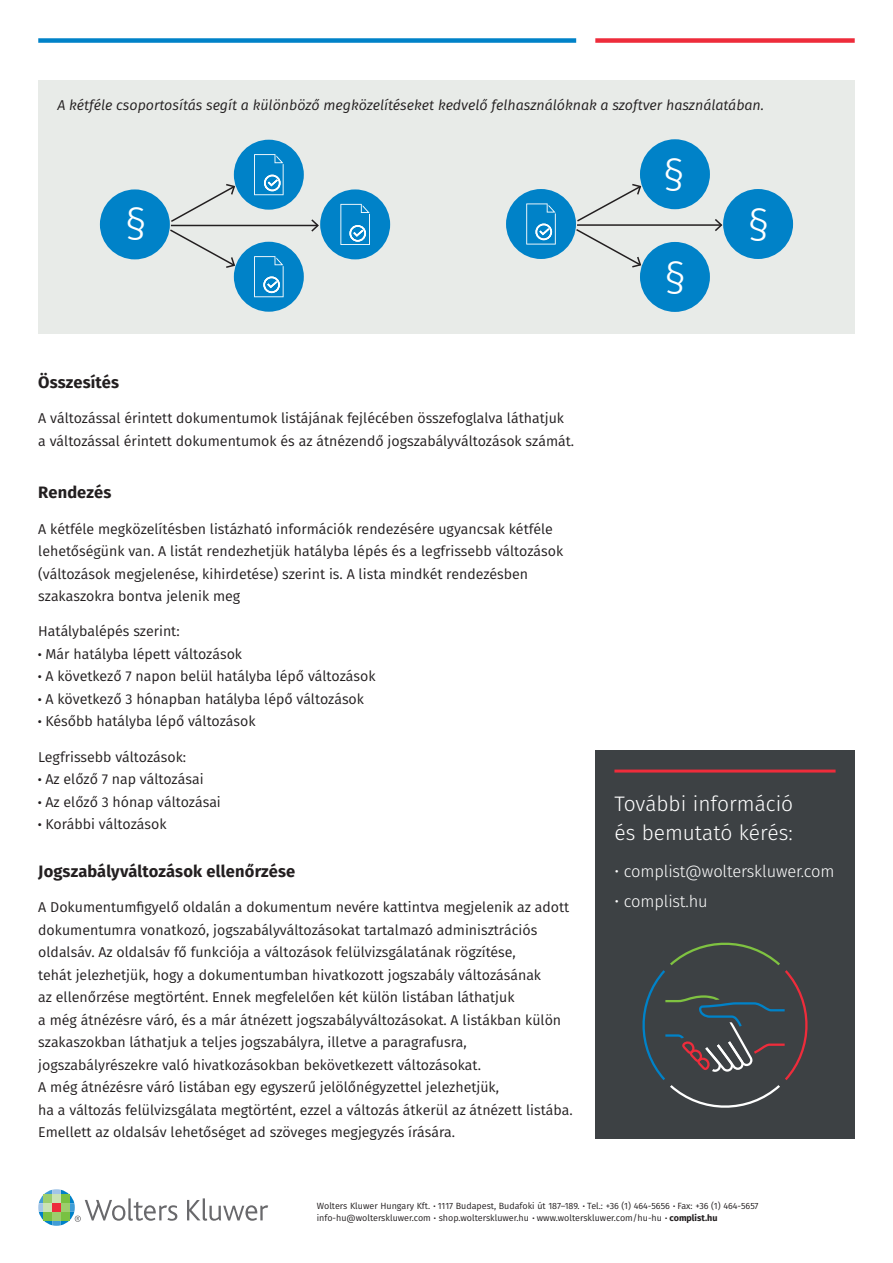
<style>
.page{position:relative;width:893px;height:1263px;background:#fff}
.page>*{position:absolute;margin:0;border:0;box-sizing:border-box;transform-origin:0 0}
.t1{font:300 44.25px "Fira Sans";color:#fff}
.t2{font:300 21px/28.5px "Fira Sans";color:#fff}
.t3{font:700 16.5px "Fira Sans";letter-spacing:.01em;color:#231f20}
.t4{font:300 16.5px "Fira Sans";letter-spacing:-.01em;color:#fff}
.t5{font:14.25px/22.5px "Fira Sans";color:#231f20}
.t6{font:italic 14.25px "Fira Sans";color:#231f20}
.t7{font:9px/12px "Fira Sans";color:#231f20}
.s1{font-weight:800}
.s2{font-weight:700}
</style>
<div class="page">
<div style="left:38px;top:38px;width:538px;height:5px;background:#0082c8"></div>
<div style="left:595px;top:38px;width:260px;height:5px;background:#ee2c3b"></div>
<svg style="left:187px;top:1198px;width:81px;height:23px"></svg>
<svg style="left:38px;top:1189px;width:139px;height:37px"></svg>
<div style="left:38px;top:81px;width:817px;height:253px;background:#e8ebe8"></div>
<div style="left:100px;top:189px;width:70px;height:70px;background:#0082c8;border-radius:50%"></div>
<hr style="left:171px;top:225px;width:147px;height:1px;background:#231f20">
<svg style="left:310px;top:219px;width:9px;height:13px"></svg>
<svg style="left:168px;top:184px;width:68px;height:85px"></svg>
<div style="left:320px;top:189px;width:70px;height:70px;background:#0082c8;border-radius:50%"></div>
<div style="left:506px;top:189px;width:70px;height:70px;background:#0082c8;border-radius:50%"></div>
<hr style="left:577px;top:224px;width:144px;height:2px;background:#231f20">
<svg style="left:713px;top:217px;width:11px;height:14px"></svg>
<svg style="left:574px;top:183px;width:68px;height:85px"></svg>
<div style="left:640px;top:242px;width:70px;height:70px;background:#0082c8;border-radius:50%"></div>
<div style="left:723px;top:189px;width:70px;height:70px;background:#0082c8;border-radius:50%"></div>
<div style="left:640px;top:139px;width:70px;height:70px;background:#0082c8;border-radius:50%"></div>
<div style="left:234px;top:140px;width:70px;height:70px;background:#0082c8;border-radius:50%"></div>
<svg style="left:254px;top:154px;width:30px;height:41px"></svg>
<svg style="left:340px;top:204px;width:30px;height:41px"></svg>
<div style="left:234px;top:242px;width:70px;height:70px;background:#0082c8;border-radius:50%"></div>
<svg style="left:254px;top:256px;width:30px;height:41px"></svg>
<svg style="left:526px;top:203px;width:30px;height:42px"></svg>
<div style="left:595px;top:750px;width:260px;height:388px;background:#3d4144"></div>
<hr style="left:614px;top:769px;width:222px;height:3px;background:#ee2c3b">
<svg style="left:642px;top:942px;width:166px;height:166px"></svg>
<p class="t6" style="left:57px;top:95px;width:708px">A kétféle csoportosítás segít a különböző megközelítéseket kedvelő felhasználóknak a szoftver használatában.</p>
<h1 class="t1" style="left:662px;top:141px;width:25px">§</h1>
<h1 class="t1" style="left:124px;top:190px;width:25px">§</h1>
<h1 class="t1" style="left:747px;top:191px;width:25px">§</h1>
<p class="t3" style="left:38px;top:369px;width:82px">Összesítés</p>
<p class="t5" style="left:38px;top:407px;width:537px">A változással érintett dokumentumok listájának fejlécében összefoglalva láthatjuk a változással érintett dokumentumok és az átnézendő jogszabályváltozások számát.</p>
<p class="t3" style="left:38px;top:479px;width:74px">Rendezés</p>
<p class="t5" style="left:38px;top:517px;width:526px">A kétféle megközelítésben listázható információk rendezésére ugyancsak kétféle lehetőségünk van. A listát rendezhetjük hatályba lépés és a legfrissebb változások (változások megjelenése, kihirdetése) szerint is. A lista mindkét rendezésben szakaszokra bontva jelenik meg</p>
<p class="t5" style="left:38px;top:620px;width:339px">Hatálybalépés szerint:<br><span class="s1">∙</span> Már hatályba lépett változások<br><span class="s1">∙</span> A következő 7 napon belül hatályba lépő változások <span class="s1">∙</span> A következő 3 hónapban hatályba lépő változások<br><span class="s1">∙</span> Később hatályba lépő változások</p>
<p class="t5" style="left:38px;top:745px;width:184px">Legfrissebb változások:<br><span class="s1">∙</span> Az előző 7 nap változásai<br><span class="s1">∙</span> Az előző 3 hónap változásai <span class="s1">∙</span> Korábbi változások</p>
<p class="t3" style="left:38px;top:857px;width:259px">Jogszabályváltozások ellenőrzése</p>
<p class="t5" style="left:38px;top:896px;width:536px">A Dokumentumfigyelő oldalán a dokumentum nevére kattintva megjelenik az adott dokumentumra vonatkozó, jogszabályváltozásokat tartalmazó adminisztrációs oldalsáv. Az oldalsáv fő funkciója a változások felülvizsgálatának rögzítése,<br>tehát jelezhetjük, hogy a dokumentumban hivatkozott jogszabály változásának<br>az ellenőrzése megtörtént. Ennek megfelelően két külön listában láthatjuk<br>a még átnézésre váró, és a már átnézett jogszabályváltozásokat. A listákban külön szakaszokban láthatjuk a teljes jogszabályra, illetve a paragrafusra, jogszabályrészekre való hivatkozásokban bekövetkezett változásokat.<br>A még átnézésre váró listában egy egyszerű jelölőnégyzettel jelezhetjük,<br>ha a változás felülvizsgálata megtörtént, ezzel a változás átkerül az átnézett listába.<br>Emellett az oldalsáv lehetőséget ad szöveges megjegyzés írására.</p>
<h1 class="t1" style="left:663px;top:244px;width:25px">§</h1>
<h2 class="t2" style="left:614px;top:789px;width:180px">További információ és bemutató kérés:</h2>
<p class="t4" style="left:614px;top:860px;width:222px">• complist@wolterskluwer.com</p>
<p class="t4" style="left:614px;top:890px;width:95px">• complist.hu</p>
<p class="t7" style="left:317px;top:1199px;width:443px">Wolters Kluwer Hungary Kft. <span class="s2">·</span> 1117 Budapest, Budafoki út 187–189. <span class="s2">·</span> Tel.: +36 (1) 464-5656 <span class="s2">·</span> Fax: +36 (1) 464-5657 info-hu@wolterskluwer.com <span class="s2">·</span> shop.wolterskluwer.hu <span class="s2">·</span> www.wolterskluwer.com/hu-hu <span class="s2">· complist.hu</span></p>
</div>
